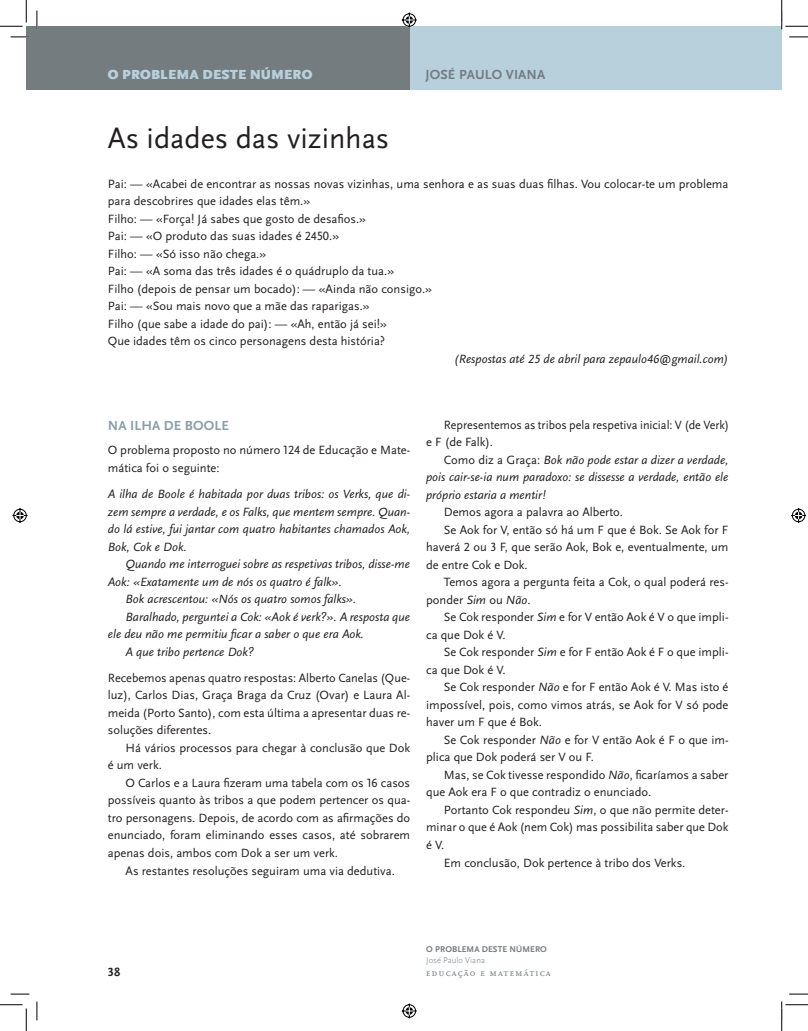
<style>
.page{position:relative;width:808px;height:1031px;background:#fff}
.page>*{position:absolute;margin:0;border:0;box-sizing:border-box;transform-origin:0 0}
.t1{font:30px "Scala Sans Pro";color:#231f20}
.t2{font:900 13.75px "Scala Sans Pro";letter-spacing:.01em;color:#b8cfdc}
.t3{font:700 13.75px "Scala Sans Pro";letter-spacing:.01em;color:#757c80}
.t4{font:700 13.75px "Scala Sans Pro";letter-spacing:.01em;color:#8b9ea9}
.t5{font:12.5px/17.5px "Scala Sans Pro";color:#231f20}
.t6{font:italic 12.5px/17.5px "Scala Sans Pro";color:#231f20;text-align:justify}
.t7{font:12.5px/17.5px "Scala Sans Pro";color:#231f20;scale:.96 1}
.t8{font:12.5px "Scala Sans Bold SC";color:#231f20}
.t9{font:10px "Scala Caps";letter-spacing:.1em;color:#757c80}
.t10{font:700 8.75px "Scala Sans Pro";letter-spacing:.01em;color:#757c80}
.t11{font:300 8.75px "Scala Sans Pro";color:#757c80}
.s1{font-style:normal}
.s2{font-style:italic}
</style>
<div class="page">
<div style="left:26px;top:26px;width:384px;height:64px;background:#757c80"></div>
<div style="left:410px;top:26px;width:371px;height:64px;background:#b8cfdc"></div>
<svg style="left:11px;top:36px;width:18px;height:2px"></svg>
<svg style="left:789px;top:36px;width:18px;height:2px"></svg>
<svg style="left:11px;top:993px;width:18px;height:1px"></svg>
<svg style="left:789px;top:993px;width:18px;height:1px"></svg>
<svg style="left:36px;top:11px;width:2px;height:18px"></svg>
<svg style="left:36px;top:1001px;width:2px;height:19px"></svg>
<svg style="left:0;top:0;width:27px;height:27px"></svg>
<svg style="left:0;top:1004px;width:27px;height:26px"></svg>
<svg style="left:781px;top:0;width:26px;height:29px"></svg>
<svg style="left:781px;top:1001px;width:26px;height:29px"></svg>
<svg style="left:401px;top:12px;width:16px;height:16px"></svg>
<svg style="left:401px;top:1003px;width:16px;height:16px"></svg>
<svg style="left:12px;top:508px;width:16px;height:15px"></svg>
<svg style="left:791px;top:508px;width:16px;height:15px"></svg>
<p class="t2" style="left:108px;top:70px;width:206px">O PROBLEMA DESTE NÚMERO</p>
<p class="t3" style="left:425px;top:70px;width:121px">JOSÉ PAULO VIANA</p>
<h1 class="t1" style="left:108px;top:126px;width:283px">As idades das vizinhas</h1>
<p class="t5" style="left:108px;top:176px;width:622px">Pai: — «Acabei de encontrar as nossas novas vizinhas, uma senhora e as suas duas filhas. Vou colocar-te um problema para descobrires que idades elas têm.»<br>Filho: — «Força! Já sabes que gosto de desafios.»<br>Pai: — «O produto das suas idades é 2450.»<br>Filho: — «Só isso não chega.»<br>Pai: — «A soma das três idades é o quádruplo da tua.»<br>Filho (depois de pensar um bocado): — «Ainda não consigo.»<br>Pai: — «Sou mais novo que a mãe das raparigas.»<br>Filho (que sabe a idade do pai): — «Ah, então já sei!»<br>Que idades têm os cinco personagens desta história?</p>
<p class="t6" style="left:454px;top:351px;width:276px">(Respostas até 25 de abril para zepaulo46@gmail.com)</p>
<p class="t4" style="left:108px;top:420px;width:122px">NA ILHA DE BOOLE</p>
<p class="t5" style="left:108px;top:442px;width:304px">O problema proposto no número 124 de Educação e Mate&shy;mática foi o seguinte:</p>
<p class="t6" style="left:108px;top:486px;width:304px">A ilha de Boole é habitada por duas tribos: os Verks, que di&shy;zem sempre a verdade, e os Falks, que mentem sempre. Quan&shy;do lá estive, fui jantar com quatro habitantes chamados Aok, Bok, Cok e Dok.</p>
<p class="t6" style="left:125px;top:556px;width:286px">Quando me interroguei sobre as respetivas tribos, disse-me</p>
<p class="t6" style="left:108px;top:573px;width:235px">Aok: «Exatamente um de nós os quatro é falk».</p>
<p class="t6" style="left:125px;top:591px;width:232px">Bok acrescentou: «Nós os quatro somos falks».</p>
<p class="t6" style="left:125px;top:608px;width:286px">Baralhado, perguntei a Cok: «Aok é verk?». A resposta que</p>
<p class="t6" style="left:108px;top:626px;width:258px">ele deu não me permitiu ficar a saber o que era Aok.</p>
<p class="t6" style="left:125px;top:643px;width:130px">A que tribo pertence Dok?</p>
<p class="t5" style="left:108px;top:670px;width:304px;text-align:justify">Recebemos apenas quatro respostas: Alberto Canelas (Que&shy;luz), Carlos Dias, Graça Braga da Cruz (Ovar) e Laura Al&shy;meida (Porto Santo), com esta última a apresentar duas re&shy;soluções diferentes.</p>
<p class="t5" style="left:108px;top:740px;width:304px;text-indent:18px">Há vários processos para chegar à conclusão que Dok é um verk.</p>
<p class="t5" style="left:108px;top:775px;width:304px;text-align:justify;text-indent:18px">O Carlos e a Laura fizeram uma tabela com os 16 casos possíveis quanto às tribos a que podem pertencer os qua&shy;tro personagens. Depois, de acordo com as afirmações do enunciado, foram eliminando esses casos, até sobrarem apenas dois, ambos com Dok a ser um verk.</p>
<p class="t5" style="left:125px;top:862px;width:271px">As restantes resoluções seguiram uma via dedutiva.</p>
<p class="t7" style="left:426px;top:417px;width:317px;text-indent:18px">Representemos as tribos pela respetiva inicial: V (de Verk) e F (de Falk).</p>
<p class="t6" style="left:426px;top:452px;width:304px;text-indent:18px"><span class="s1">Como diz a Graça:</span> Bok não pode estar a dizer a verdade, pois cair-se-ia num paradoxo: se dissesse a verdade, então ele próprio estaria a mentir!</p>
<p class="t5" style="left:443px;top:504px;width:181px">Demos agora a palavra ao Alberto.</p>
<p class="t5" style="left:443px;top:522px;width:286px">Se Aok for V, então só há um F que é Bok. Se Aok for F</p>
<p class="t5" style="left:426px;top:539px;width:304px">haverá 2 ou 3 F, que serão Aok, Bok e, eventualmente, um</p>
<p class="t5" style="left:426px;top:557px;width:103px">de entre Cok e Dok.</p>
<p class="t5" style="left:443px;top:574px;width:286px">Temos agora a pergunta feita a Cok, o qual poderá res-</p>
<p class="t5" style="left:426px;top:592px;width:106px">ponder <span class="s2">Sim</span> ou <span class="s2">Não</span>.</p>
<p class="t5" style="left:443px;top:609px;width:286px">Se Cok responder <span class="s2">Sim</span> e for V então Aok é V o que impli-</p>
<p class="t5" style="left:426px;top:627px;width:81px">ca que Dok é V.</p>
<p class="t5" style="left:443px;top:644px;width:286px">Se Cok responder <span class="s2">Sim</span> e for F então Aok é F o que impli-</p>
<p class="t5" style="left:426px;top:662px;width:81px">ca que Dok é V.</p>
<p class="t5" style="left:443px;top:679px;width:286px">Se Cok responder <span class="s2">Não</span> e for F então Aok é V. Mas isto é</p>
<p class="t5" style="left:426px;top:697px;width:304px">impossível, pois, como vimos atrás, se Aok for V só pode</p>
<p class="t5" style="left:426px;top:714px;width:117px">haver um F que é Bok.</p>
<p class="t5" style="left:443px;top:732px;width:286px">Se Cok responder <span class="s2">Não</span> e for V então Aok é F o que im-</p>
<p class="t5" style="left:426px;top:749px;width:169px">plica que Dok poderá ser V ou F.</p>
<p class="t5" style="left:443px;top:767px;width:286px">Mas, se Cok tivesse respondido <span class="s2">Não</span>, ficaríamos a saber</p>
<p class="t5" style="left:426px;top:784px;width:226px">que Aok era F o que contradiz o enunciado.</p>
<p class="t5" style="left:443px;top:802px;width:286px">Portanto Cok respondeu <span class="s2">Sim</span>, o que não permite deter-</p>
<p class="t5" style="left:426px;top:819px;width:304px">minar o que é Aok (nem Cok) mas possibilita saber que Dok</p>
<p class="t5" style="left:426px;top:837px;width:20px">é V.</p>
<p class="t5" style="left:443px;top:854px;width:243px">Em conclusão, Dok pertence à tribo dos Verks.</p>
<p class="t10" style="left:426px;top:945px;width:122px">O PROBLEMA DESTE NÚMERO</p>
<p class="t11" style="left:426px;top:956px;width:60px">José Paulo Viana</p>
<p class="t8" style="left:108px;top:964px;width:14px">38</p>
<p class="t9" style="left:425px;top:967px;width:126px">educação e matemática</p>
</div>
